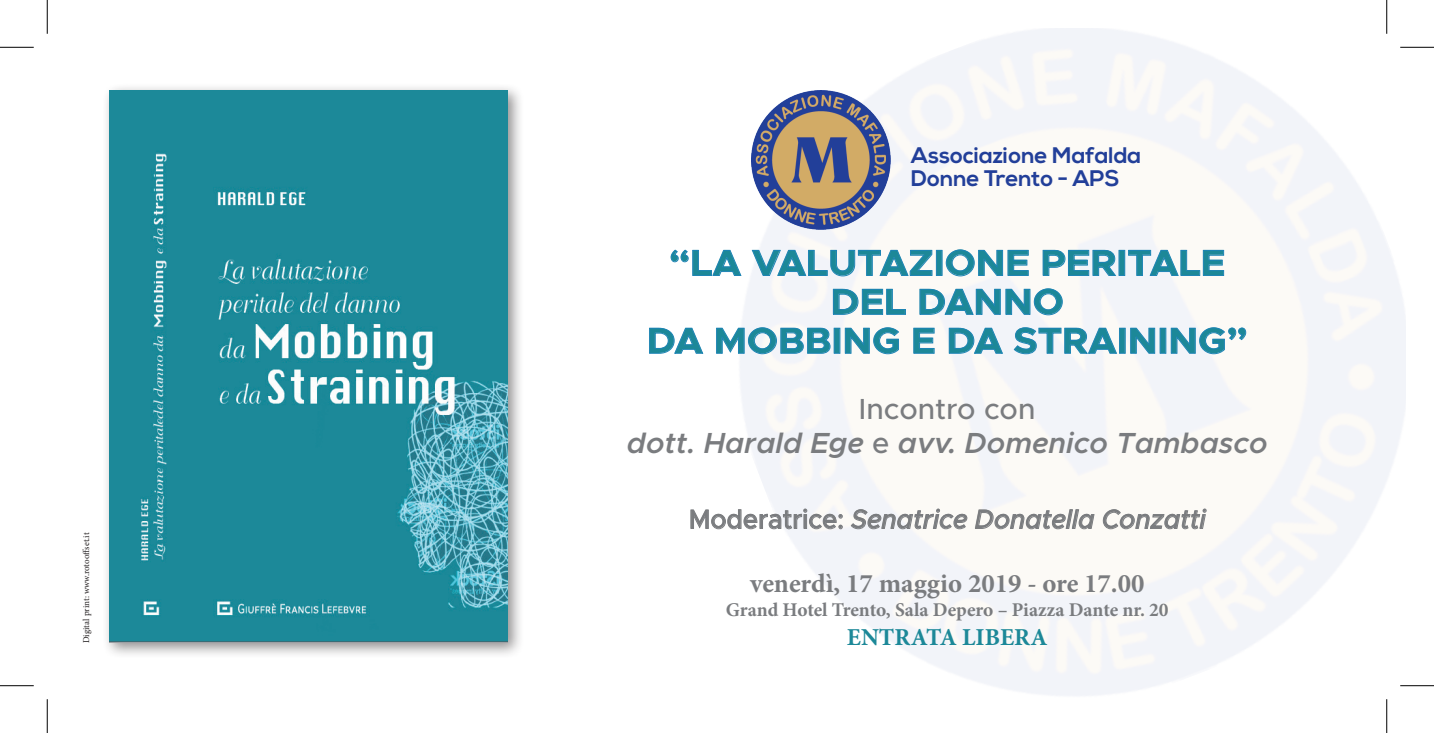
<style>
.page{position:relative;width:1434px;height:733px;background:#fff}
.page>*{position:absolute;margin:0;border:0;box-sizing:border-box;transform-origin:0 0}
.t1{font:700 36.45px/38.9px "Metropolis";color:#1c8898;text-align:center;scale:1.05 1}
.t2{font:italic 600 29.25px/34px "Metropolis";color:#7a7c7f;text-align:center}
.t3{font:italic 500 26.78px "Metropolis";color:#7a7c7f;scale:.95 1}
.t4{font:700 26.78px "Minion Pro";color:#7a7c7f}
.t5{font:700 24.3px "Minion Pro";color:#1c8898}
.t6{font:700 22.5px/22.5px "Nexa";color:#223f99}
.t7{font:700 19.35px "Minion Pro";letter-spacing:-.005em;color:#7a7c7f}
.t8{font:9px "Minion Pro";color:#231f20}
.s1{font-weight:500;font-style:normal}
.s2{font-style:normal}
</style>
<div class="page">
<img style="left:690px;top:28px;width:716px;height:668px">
<svg style="left:670px;top:249px;width:72px;height:27px"></svg>
<svg style="left:751px;top:249px;width:182px;height:28px"></svg>
<div style="left:936px;top:250px;width:6px;height:25px;border:1px solid #1d84b4"></div>
<svg style="left:945px;top:249px;width:84px;height:28px"></svg>
<svg style="left:1042px;top:249px;width:74px;height:27px"></svg>
<div style="left:1119px;top:250px;width:6px;height:25px;border:1px solid #1d84b4"></div>
<svg style="left:1127px;top:249px;width:98px;height:27px"></svg>
<svg style="left:832px;top:288px;width:75px;height:27px"></svg>
<svg style="left:919px;top:287px;width:144px;height:29px"></svg>
<svg style="left:649px;top:327px;width:55px;height:27px"></svg>
<svg style="left:715px;top:326px;width:116px;height:29px"></svg>
<div style="left:834px;top:328px;width:6px;height:25px;border:1px solid #1d84b4"></div>
<svg style="left:844px;top:326px;width:56px;height:29px"></svg>
<svg style="left:913px;top:327px;width:22px;height:27px"></svg>
<svg style="left:948px;top:327px;width:55px;height:27px"></svg>
<svg style="left:1013px;top:326px;width:104px;height:29px"></svg>
<div style="left:1119px;top:328px;width:6px;height:25px;border:1px solid #1d84b4"></div>
<svg style="left:1129px;top:327px;width:27px;height:27px"></svg>
<svg style="left:1170px;top:326px;width:77px;height:29px"></svg>
<svg style="left:691px;top:508px;width:151px;height:21px"></svg>
<svg style="left:851px;top:508px;width:116px;height:21px"></svg>
<svg style="left:975px;top:509px;width:119px;height:20px"></svg>
<svg style="left:1103px;top:508px;width:103px;height:21px"></svg>
<img style="left:752px;top:90px;width:138px;height:139px">
<div style="left:102px;top:83px;width:423px;height:575px;background:#231f20;opacity:.5"></div>
<img style="left:110px;top:90px;width:398px;height:552px">
<hr style="left:1400px;top:46px;width:34px;height:3px;background:#fff">
<hr style="left:1400px;top:684px;width:34px;height:2px;background:#fff">
<hr style="left:1385px;top:0;width:3px;height:34px;background:#fff">
<hr style="left:0;top:47px;width:34px;height:1px;background:#000">
<hr style="left:1400px;top:47px;width:34px;height:1px;background:#000">
<hr style="left:0;top:685px;width:34px;height:1px;background:#000">
<hr style="left:1400px;top:685px;width:34px;height:1px;background:#000">
<hr style="left:47px;top:0;width:1px;height:34px;background:#000">
<hr style="left:47px;top:699px;width:1px;height:33px;background:#000">
<hr style="left:1386px;top:0;width:1px;height:34px;background:#000">
<hr style="left:1386px;top:699px;width:1px;height:33px;background:#000">
<p class="t8" style="left:80px;top:643px;width:112px;rotate:-90deg">Digital print: www.rotooffset.it</p>
<p class="t6" style="left:911px;top:145px;width:232px">Associazione Mafalda<br>Donne Trento - APS</p>
<p class="t1" style="left:647px;top:243px;width:574px">“LA VALUTAZIONE PERITALE<br>DEL DANNO<br>DA MOBBING E DA STRAINING”</p>
<p class="t2" style="left:627px;top:392px;width:642px"><span class="s1">Incontro con<br></span>dott. Harald Ege <span class="s1">e</span> avv. Domenico Tambasco</p>
<p class="t3" style="left:689px;top:502px;width:546px"><span class="s2">Moderatrice:</span> Senatrice Donatella Conzatti</p>
<p class="t4" style="left:750px;top:564px;width:396px">venerdì, 17 maggio 2019 - ore 17.00</p>
<p class="t7" style="left:726px;top:596px;width:444px">Grand Hotel Trento, Sala Depero – Piazza Dante nr. 20</p>
<p class="t5" style="left:847px;top:620px;width:202px">ENTRATA LIBERA</p>
</div>
